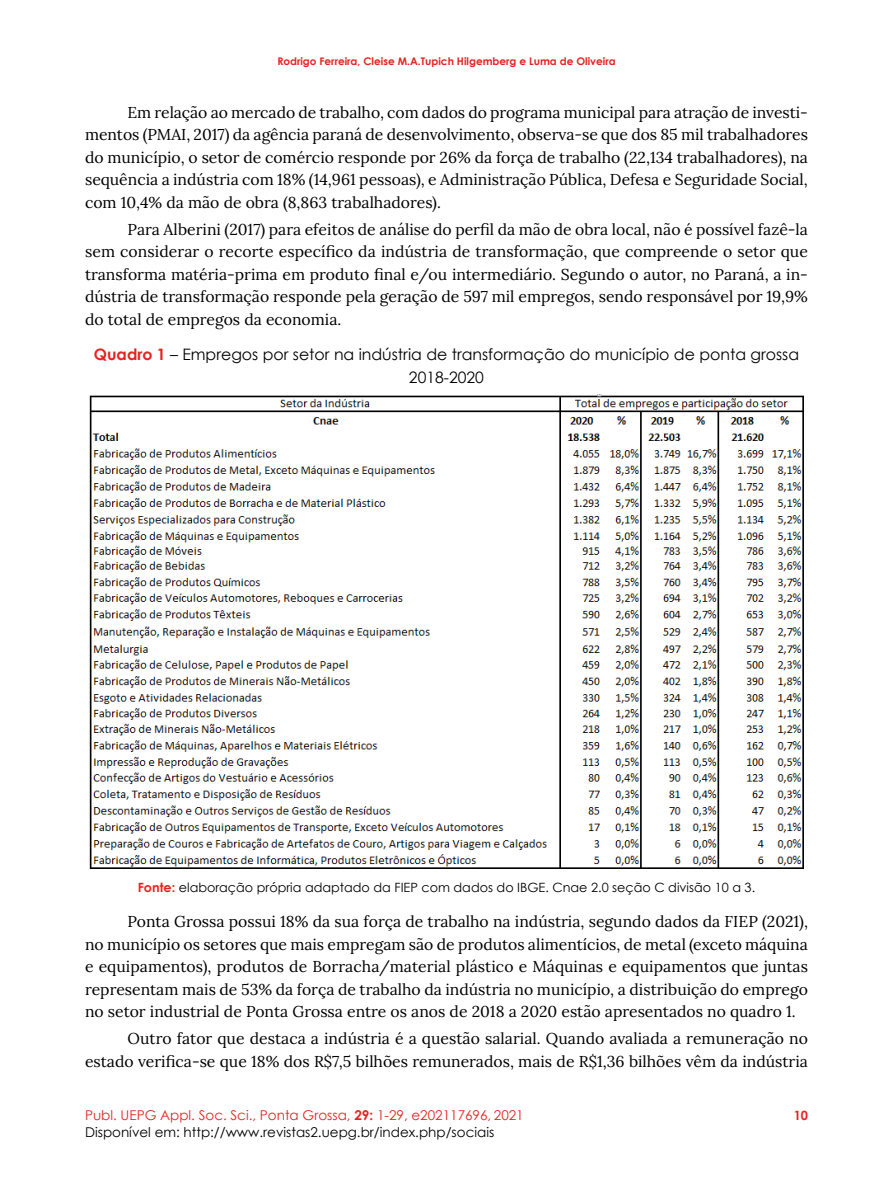
<style>
.page{position:relative;width:893px;height:1191px;background:#fff}
.page>*{position:absolute;margin:0;border:0;box-sizing:border-box;transform-origin:0 0}
.t1{font:15.75px/22.5px "Lora";color:#000;text-align:justify}
.t2{font:15.75px/22.5px "Century Gothic";color:#000;text-align:center}
.t3{font:13.5px/16.2px "Century Gothic";color:#000}
.t4{font:12.75px "Century Gothic";color:#000}
.t5{font:700 12.75px "Century Gothic";color:#e52320}
.t6{font:700 10.5px "Century Gothic";color:#e52320}
.s1{font-weight:700;color:#e52320}
.s2{color:#e52320}
</style>
<div class="page">
<img style="left:90px;top:395px;width:713px;height:473px">
<p class="t6" style="left:277px;top:53px;width:340px">Rodrigo Ferreira, Cleise M.A.Tupich Hilgemberg e Luma de Oliveira</p>
<p class="t1" style="left:85px;top:100px;width:724px;text-indent:43px">Em relação ao mercado de trabalho, com dados do programa municipal para atração de investi&shy;mentos (PMAI, 2017) da agência paraná de desenvolvimento, observa-se que dos 85 mil trabalhadores do município, o setor de comércio responde por 26% da força de trabalho (22,134 trabalhadores), na sequência a indústria com 18% (14,961 pessoas), e Administração Pública, Defesa e Seguridade Social, com 10,4% da mão de obra (8,863 trabalhadores).</p>
<p class="t1" style="left:85px;top:217px;width:724px;text-indent:43px">Para Alberini (2017) para efeitos de análise do perfil da mão de obra local, não é possível fazê-la sem considerar o recorte específico da indústria de transformação, que compreende o setor que transforma matéria-prima em produto final e/ou intermediário. Segundo o autor, no Paraná, a in&shy;dústria de transformação responde pela geração de 597 mil empregos, sendo responsável por 19,9% do total de empregos da economia.</p>
<p class="t2" style="left:94px;top:343px;width:707px"><span class="s1">Quadro 1</span> – Empregos por setor na indústria de transformação do município de ponta grossa<br>2018-2020</p>
<p class="t4" style="left:138px;top:878px;width:619px"><span class="s1">Fonte:</span> elaboração própria adaptado da FIEP com dados do IBGE. Cnae 2.0 seção C divisão 10 a 3.</p>
<p class="t1" style="left:85px;top:909px;width:724px;text-indent:43px">Ponta Grossa possui 18% da sua força de trabalho na indústria, segundo dados da FIEP (2021), no município os setores que mais empregam são de produtos alimentícios, de metal (exceto máquina e equipamentos), produtos de Borracha/material plástico e Máquinas e equipamentos que juntas representam mais de 53% da força de trabalho da indústria no município, a distribuição do emprego no setor industrial de Ponta Grossa entre os anos de 2018 a 2020 estão apresentados no quadro 1.</p>
<p class="t1" style="left:85px;top:1026px;width:724px;text-align:right">Outro fator que destaca a indústria é a questão salarial. Quando avaliada a remuneração no estado verifica-se que 18% dos R$7,5 bilhões remunerados, mais de R$1,36 bilhões vêm da indústria</p>
<p class="t3" style="left:85px;top:1107px;width:440px"><span class="s2">Publ. UEPG Appl. Soc. Sci., Ponta Grossa,</span> <span class="s1">29:</span> <span class="s2">1-29, e202117696, 2021<br></span>Disponível em: http://www.revistas2.uepg.br/index.php/sociais</p>
<p class="t5" style="left:794px;top:1105px;width:16px">10</p>
</div>
